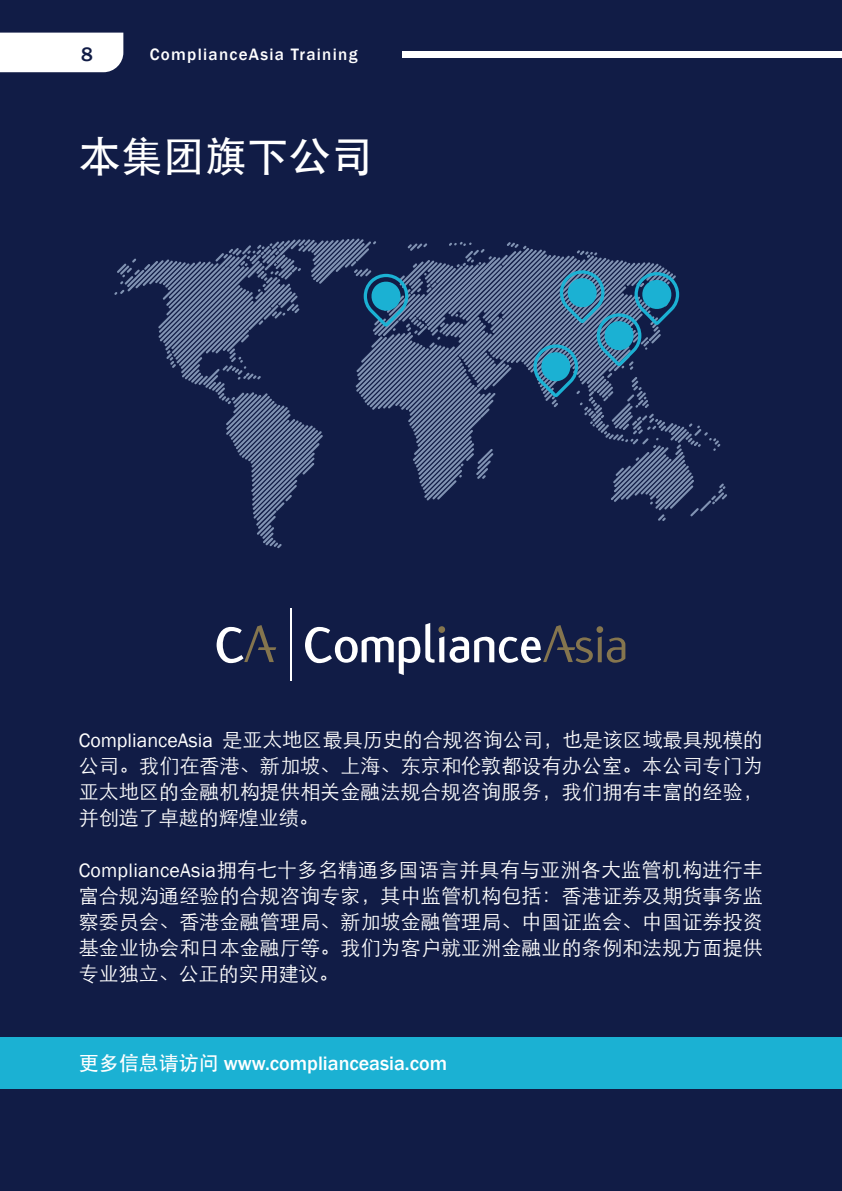
<style>
.page{position:relative;width:842px;height:1191px;background:#111c46}
.page>*{position:absolute;margin:0;border:0;box-sizing:border-box;transform-origin:0 0}
.t1{font:500 42px "ST Heiti SC";color:#fff}
.t2{font:300 20px/26px "ST Heiti SC";letter-spacing:.005em;color:#fff;text-align:justify}
.t3{font:500 20px "Franklin Gothic";color:#fff}
.t4{font:500 20px "Franklin Gothic";color:#111c46}
.t5{font:500 17px "Franklin Gothic";letter-spacing:.075em;color:#fff}
.s1{font-family:"Franklin Gothic";font-weight:400}
.s2{font-family:"ST Heiti SC"}
</style>
<div class="page">
<svg style="left:305px;top:623px;width:320px;height:52px"></svg>
<svg style="left:216px;top:625px;width:60px;height:38px"></svg>
<hr style="left:290px;top:608px;width:1px;height:73px;background:#fff">
<svg style="left:114px;top:238px;width:613px;height:310px"></svg>
<svg style="left:364px;top:274px;width:44px;height:52px"></svg>
<svg style="left:533px;top:270px;width:146px;height:127px"></svg>
<div style="left:0;top:1037px;width:842px;height:52px;background:#1bb1d3"></div>
<div style="left:0;top:33px;width:123px;height:39px;background:#fff"></div>
<div style="left:402px;top:52px;width:440px;height:6px;background:#fff"></div>
<p class="t4" style="left:81px;top:42px;width:13px">8</p>
<p class="t5" style="left:150px;top:44px;width:209px">ComplianceAsia Training</p>
<h1 class="t1" style="left:79px;top:132px;width:295px">本集团旗下公司</h1>
<p class="t2" style="left:79px;top:725px;width:685px"><span class="s1">ComplianceAsia</span> 是亚太地区最具历史的合规咨询公司，也是该区域最具规模的公司。我们在香港、新加坡、上海、东京和伦敦都设有办公室。本公司专门为亚太地区的金融机构提供相关金融法规合规咨询服务，我们拥有丰富的经验，并创造了卓越的辉煌业绩。</p>
<p class="t2" style="left:79px;top:855px;width:685px"><span class="s1">ComplianceAsia</span>拥有七十多名精通多国语言并具有与亚洲各大监管机构进行丰富合规沟通经验的合规咨询专家，其中监管机构包括：香港证券及期货事务监察委员会、香港金融管理局、新加坡金融管理局、中国证监会、中国证券投资基金业协会和日本金融厅等。我们为客户就亚洲金融业的条例和法规方面提供专业独立、公正的实用建议。</p>
<p class="t3" style="left:79px;top:1050px;width:370px"><span class="s2">更多信息请访问</span> www.complianceasia.com</p>
</div>
